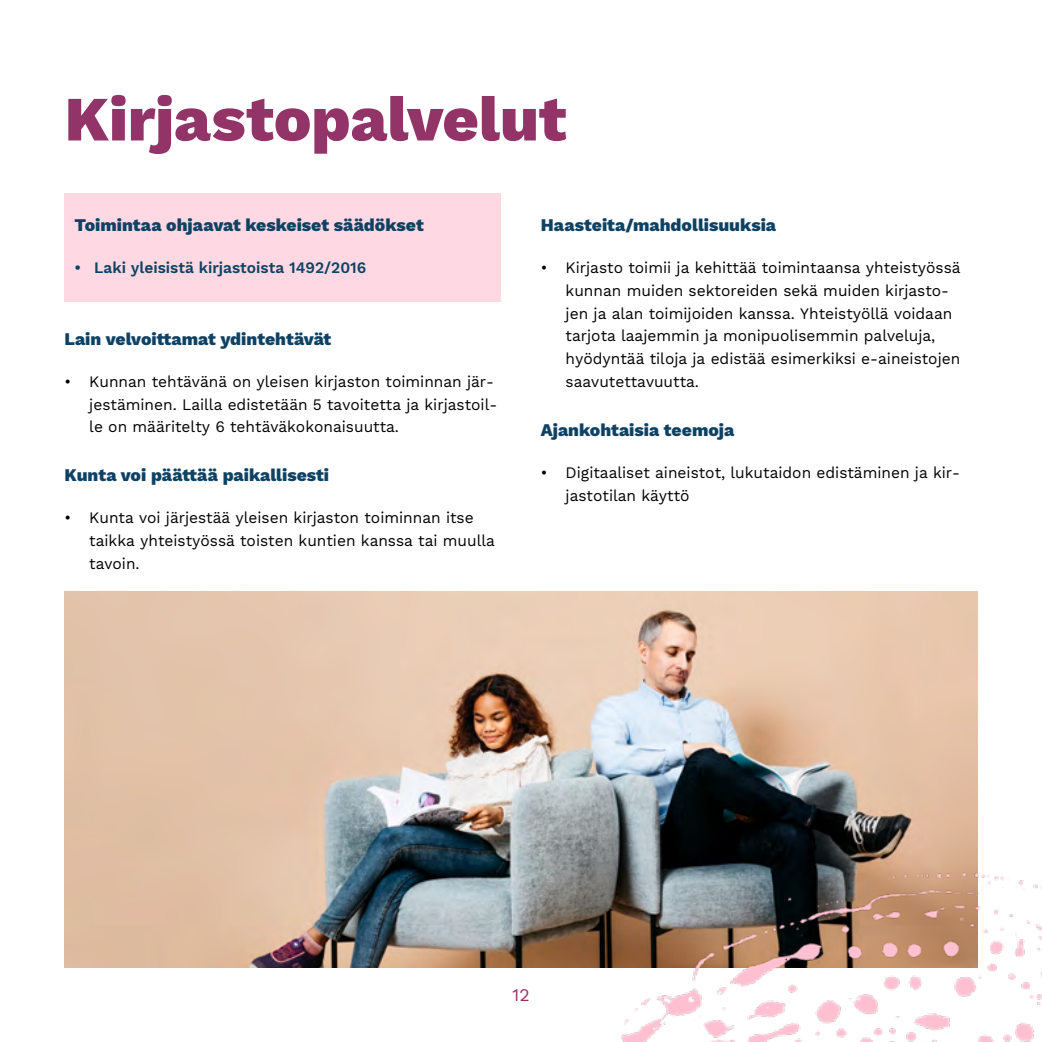
<style>
.page{position:relative;width:1042px;height:1042px;background:#fff}
.page>*{position:absolute;margin:0;border:0;box-sizing:border-box;transform-origin:0 0}
.OTS{font:800 63px "Work Sans";color:#923468}
.Vots2{font:800 17.5px "Work Sans";color:#0e4264}
.t1{font:17.5px "Work Sans";color:#923468}
.t2{font:15.75px/22.8px "Work Sans";color:#000}
.t3{font:600 15.75px "Work Sans";color:#0e4264}
</style>
<div class="page">
<div style="left:64px;top:193px;width:437px;height:109px;background:#fed9e3"></div>
<img style="left:64px;top:591px;width:913px;height:376px">
<img style="left:488px;top:761px;width:554px;height:281px">
<p class="OTS" style="left:64px;top:83px;width:503px">Kirjastopalvelut</p>
<p class="Vots2" style="left:74px;top:215px;width:351px">Toimintaa ohjaavat keskeiset säädökset</p>
<p class="t3" style="left:74px;top:258px;width:293px">• Laki yleisistä kirjastoista 1492/2016</p>
<p class="Vots2" style="left:64px;top:329px;width:268px">Lain velvoittamat ydintehtävät</p>
<p class="t2" style="left:89px;top:371px;width:409px;text-indent:-25px">• Kunnan tehtävänä on yleisen kirjaston toiminnan jär&shy;jestäminen. Lailla edistetään 5 tavoitetta ja kirjastoil&shy;le on määritelty 6 tehtäväkokonaisuutta.</p>
<p class="Vots2" style="left:64px;top:465px;width:266px">Kunta voi päättää paikallisesti</p>
<p class="t2" style="left:89px;top:507px;width:407px;text-indent:-25px">• Kunta voi järjestää yleisen kirjaston toiminnan itse taikka yhteistyössä toisten kuntien kanssa tai muulla tavoin.</p>
<p class="Vots2" style="left:541px;top:215px;width:237px">Haasteita/mahdollisuuksia</p>
<p class="t2" style="left:566px;top:257px;width:396px;text-indent:-25px">• Kirjasto toimii ja kehittää toimintaansa yhteistyössä kunnan muiden sektoreiden sekä muiden kirjasto&shy;jen ja alan toimijoiden kanssa. Yhteistyöllä voidaan tarjota laajemmin ja monipuolisemmin palveluja, hyödyntää tiloja ja edistää esimerkiksi e-aineistojen saavutettavuutta.</p>
<p class="Vots2" style="left:541px;top:420px;width:195px">Ajankohtaisia teemoja</p>
<p class="t2" style="left:566px;top:462px;width:396px;text-indent:-25px">• Digitaaliset aineistot, lukutaidon edistäminen ja kir&shy;jastotilan käyttö</p>
<p class="t1" style="left:512px;top:985px;width:19px">12</p>
</div>
